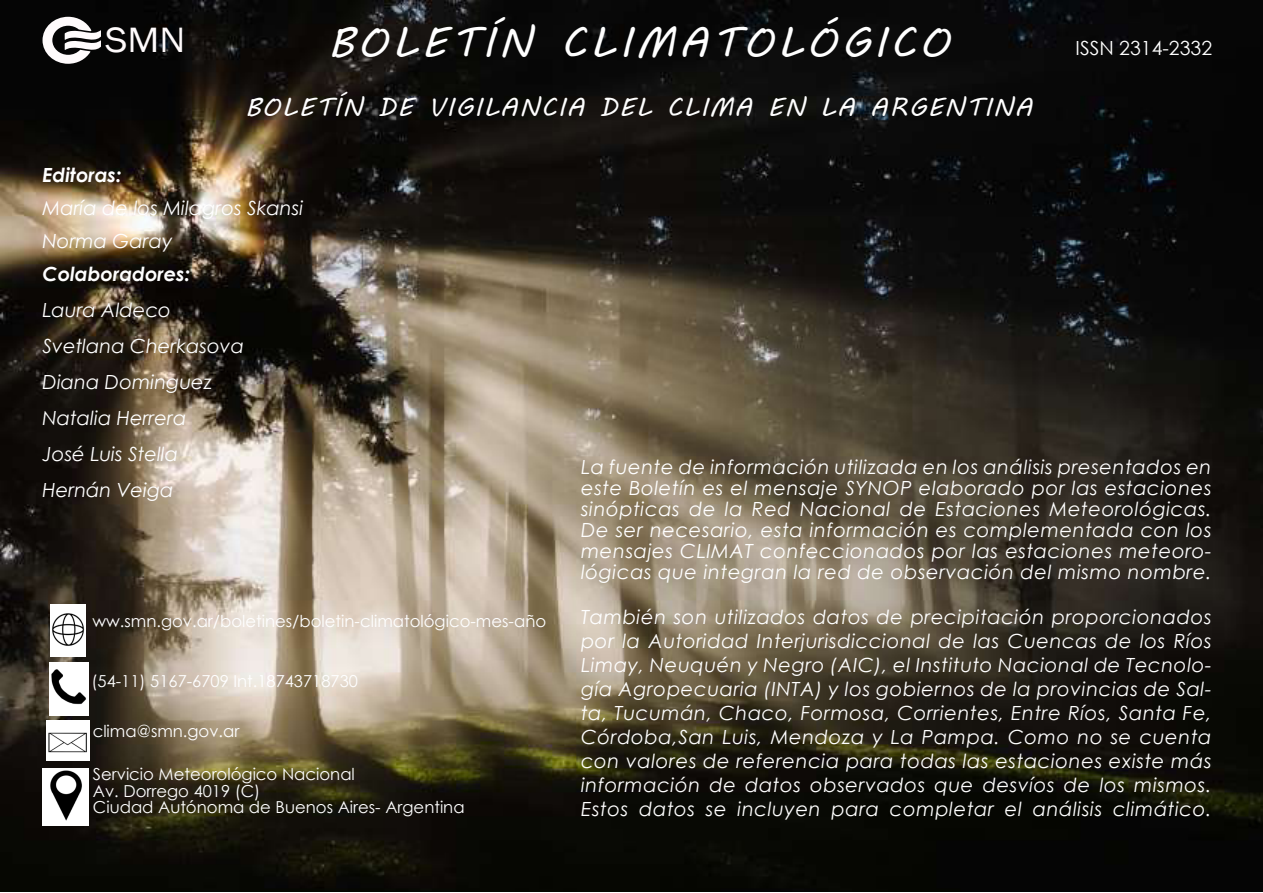
<style>
.page{position:relative;width:1263px;height:893px;background:#fff}
.page>*{position:absolute;margin:0;border:0;box-sizing:border-box;transform-origin:0 0}
.Company_Name{font:42px "MV Boli";letter-spacing:.1em;color:#fff}
.t1{font:36.15px "Franklin Gothic";color:#fffbfc;scale:1.09 1}
.Company_Name-2{font:25.5px "MV Boli";letter-spacing:.06em;color:#fff}
.t2{font:italic 19.5px/24px "Century Gothic";color:#fff;text-align:justify}
.t3{font:italic 700 19.5px "Century Gothic";color:#fff}
.t4{font:19.5px "Century Gothic";color:#fff}
.t5{font:16.5px "Century Gothic";color:#fff}
</style>
<div class="page">
<img style="left:0;top:0;width:1263px;height:891px">
<img style="left:43px;top:768px;width:46px;height:58px">
<img style="left:50px;top:604px;width:35px;height:53px">
<img style="left:47px;top:720px;width:42px;height:41px">
<img style="left:50px;top:663px;width:39px;height:52px">
<svg style="left:43px;top:17px;width:58px;height:47px"></svg>
<h2 class="t1" style="left:105px;top:18px;width:75px">SMN</h2>
<p class="Company_Name" style="left:328px;top:14px;width:623px">BOLETÍN CLIMATOLÓGICO</p>
<p class="Company_Name-2" style="left:245px;top:90px;width:788px">BOLETÍN DE VIGILANCIA DEL CLIMA EN LA ARGENTINA</p>
<p class="t4" style="left:1076px;top:34px;width:138px">ISSN 2314-2332</p>
<p class="t3" style="left:43px;top:160px;width:81px">Editoras:</p>
<p class="t2" style="left:43px;top:195px;width:262px">María de los Milagros Skansi</p>
<p class="t2" style="left:43px;top:228px;width:132px">Norma Garay</p>
<p class="t3" style="left:43px;top:259px;width:149px">Colaboradores:</p>
<p class="t2" style="left:43px;top:297px;width:130px">Laura Aldeco</p>
<p class="t2" style="left:43px;top:333px;width:203px">Svetlana Cherkasova</p>
<p class="t2" style="left:43px;top:369px;width:171px">Diana Dominguez</p>
<p class="t2" style="left:43px;top:405px;width:145px">Natalia Herrera</p>
<p class="t2" style="left:43px;top:441px;width:137px">José Luis Stella</p>
<p class="t2" style="left:43px;top:477px;width:133px">Hernán Veiga</p>
<p class="t5" style="left:93px;top:609px;width:455px">ww.smn.gov.ar/boletines/boletin-climatológico-mes-año</p>
<p class="t5" style="left:91px;top:669px;width:268px">(54-11) 5167-6709 Int.18743718730</p>
<p class="t5" style="left:93px;top:720px;width:148px">clima@smn.gov.ar</p>
<p class="t5" style="left:93px;top:763px;width:263px">Servicio Meteorológico Nacional</p>
<p class="t5" style="left:93px;top:779px;width:169px">Av. Dorrego 4019 (C)</p>
<p class="t5" style="left:93px;top:796px;width:373px">Ciudad Autónoma de Buenos Aires- Argentina</p>
<p class="t2" style="left:581px;top:456px;width:632px;line-height:21px">La fuente de información utilizada en los análisis presentados en este Boletín es el mensaje SYNOP elaborado por las estaciones sinópticas de la Red Nacional de Estaciones Meteorológicas.<br>De ser necesario, esta información es complementada con los mensajes CLIMAT confeccionados por las estaciones meteoro&shy;lógicas que integran la red de observación del mismo nombre.</p>
<p class="t2" style="left:581px;top:605px;width:632px">También son utilizados datos de precipitación proporcionados por la Autoridad Interjurisdiccional de las Cuencas de los Ríos Limay, Neuquén y Negro (AIC), el Instituto Nacional de Tecnolo&shy;gía Agropecuaria (INTA) y los gobiernos de la provincias de Sal&shy;ta, Tucumán, Chaco, Formosa, Corrientes, Entre Ríos, Santa Fe, Córdoba,San Luis, Mendoza y La Pampa. Como no se cuenta con valores de referencia para todas las estaciones existe más información de datos observados que desvíos de los mismos.<br>Estos datos se incluyen para completar el análisis climático.</p>
</div>
